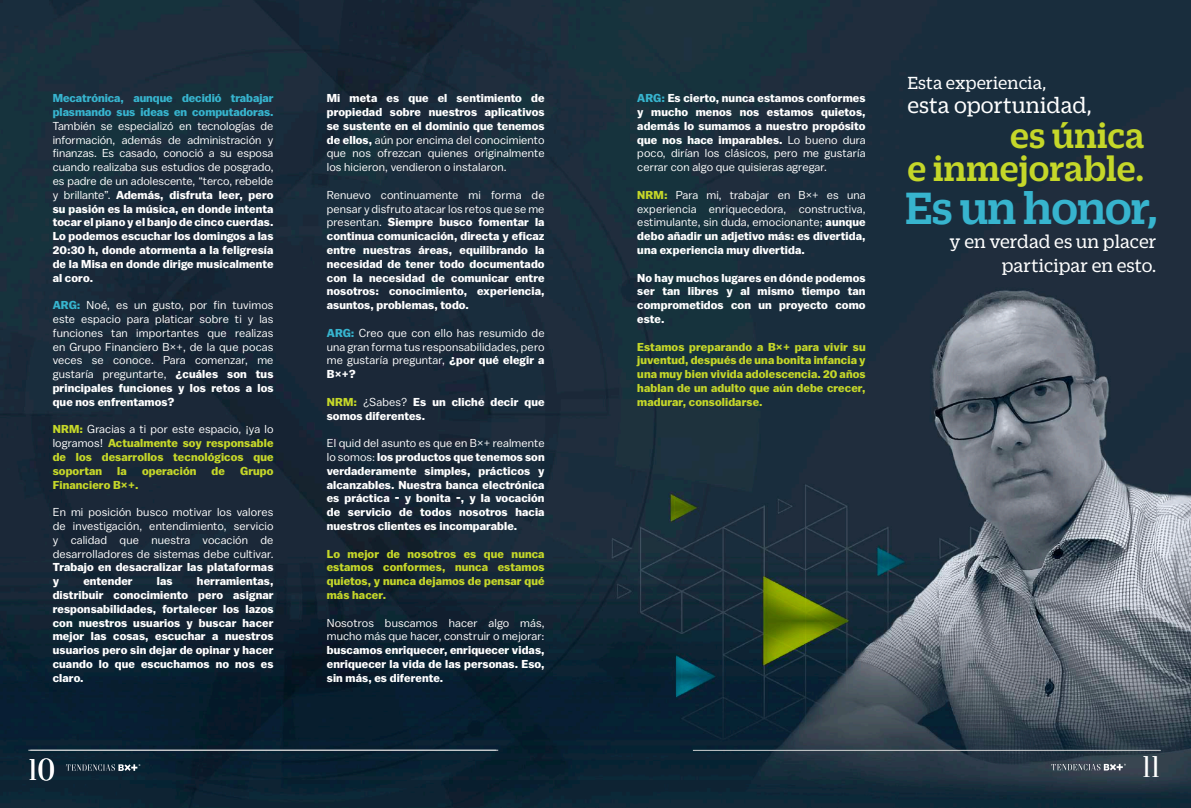
<style>
.page{position:relative;width:1191px;height:808px;background:#fff}
.page>*{position:absolute;margin:0;border:0;box-sizing:border-box;transform-origin:0 0}
.t1{font:500 49px "Duplicate Slab";letter-spacing:-.02em;color:#37b4ce}
.t2{font:500 38px/33px "Duplicate Slab";color:#c5d729;text-align:right}
.t3{font:26px "Prata";color:#fff}
.t4{font:24px "Duplicate Slab";color:#fff}
.t5{font:20px/24px "Duplicate Slab";color:#fff;text-align:right}
.t6{font:19px "Duplicate Slab";color:#fff}
.t7{font:700 11.5px/13.8px "Balto";letter-spacing:.01em;color:#fff;text-align:justify}
.t8{font:11.5px/13.8px "Balto";letter-spacing:.01em;color:#fff;text-align:justify}
.t9{font:700 11.5px/13.8px "Balto";letter-spacing:.01em;color:#c5d729;text-align:justify}
.t10{font:700 11.5px/13.8px "Balto";color:#37b4ce}
.s1{font-weight:400}
.s2{font-weight:700;color:#37b4ce}
.s3{font-weight:700}
.s4{font-weight:400;color:#fff}
.s5{color:#c5d729}
.s6{color:#37b4ce}
.s7{font-weight:700;color:#c5d729}
</style>
<div class="page">
<img style="left:0;top:0;width:1191px;height:808px">
<hr style="left:28px;top:750px;width:468px;height:1px;background:#d1d2d3">
<svg style="left:66px;top:764px;width:74px;height:7px"></svg>
<svg style="left:1051px;top:764px;width:74px;height:6px"></svg>
<hr style="left:693px;top:750px;width:467px;height:1px;background:#d1d2d3">
<hr style="left:30px;top:750px;width:468px;height:1px;background:#d1d2d3">
<p class="t10" style="left:53px;top:91px;width:222px">Mecatrónica, aunque decidió trabajar plasmando sus ideas en computadoras.</p>
<p class="t7" style="left:53px;top:119px;width:222px"><span class="s1">También se especializó en tecnologías de información, además de administración y finanzas. Es casado, conoció a su esposa cuando realizaba sus estudios de posgrado, es padre de un adolescente, “terco, rebelde y brillante”.</span> Además, disfruta leer, pero su pasión es la música, en donde intenta tocar el piano y el banjo de cinco cuerdas.<br>Lo podemos escuchar los domingos a las 20:30 h, donde atormenta a la feligresía de la Misa en donde dirige musicalmente al coro.</p>
<p class="t8" style="left:53px;top:298px;width:222px"><span class="s2">ARG:</span> Noé, es un gusto, por fin tuvimos este espacio para platicar sobre ti y las funciones tan importantes que realizas en Grupo Financiero B×+, de la que pocas veces se conoce. Para comenzar, me gustaría preguntarte, <span class="s3">¿cuáles son tus principales funciones y los retos a los que nos enfrentamos?</span></p>
<p class="t9" style="left:53px;top:422px;width:222px">NRM: <span class="s4">Gracias a ti por este espacio, ¡ya lo logramos!</span> Actualmente soy responsable de los desarrollos tecnológicos que soportan</p>
<p class="t9" style="left:117px;top:464px;width:11px">la</p>
<p class="t9" style="left:142px;top:464px;width:56px">operación</p>
<p class="t9" style="left:212px;top:464px;width:15px">de</p>
<p class="t9" style="left:240px;top:464px;width:35px">Grupo</p>
<p class="t9" style="left:53px;top:477px;width:87px">Financiero B×+.</p>
<p class="t8" style="left:53px;top:505px;width:222px">En mi posición busco motivar los valores de investigación, entendimiento, servicio y calidad que nuestra vocación de desarrolladores de sistemas debe cultivar.</p>
<p class="t7" style="left:53px;top:560px;width:222px">Trabajo en desacralizar las plataformas y</p>
<p class="t7" style="left:53px;top:574px;width:222px;text-indent:144px">herramientas, distribuir conocimiento pero asignar responsabilidades, fortalecer los lazos con nuestros usuarios y buscar hacer mejor las cosas, escuchar a nuestros usuarios pero sin dejar de opinar y hacer cuando lo que escuchamos no nos es claro.</p>
<p class="t7" style="left:83px;top:574px;width:51px">entender</p>
<p class="t7" style="left:157px;top:574px;width:17px">las</p>
<p class="t7" style="left:327px;top:91px;width:219px">Mi meta es que el sentimiento de propiedad sobre nuestros aplicativos se sustente en el dominio que tenemos de ellos, <span class="s1">aún por encima del conocimiento que nos ofrezcan quienes originalmente los hicieron, vendieron o instalaron.</span></p>
<p class="t7" style="left:327px;top:188px;width:219px"><span class="s1">Renuevo continuamente mi forma de pensar y disfruto atacar los retos que se me presentan.</span> Siempre busco fomentar la continua comunicación, directa y eficaz entre nuestras áreas, equilibrando la necesidad de tener todo documentado con la necesidad de comunicar entre nosotros: conocimiento, experiencia, asuntos, problemas, todo.</p>
<p class="t8" style="left:327px;top:326px;width:219px"><span class="s2">ARG:</span> Creo que con ello has resumido de una gran forma tus responsabilidades, pero me gustaría preguntar, <span class="s3">¿por qué elegir a B×+?</span></p>
<p class="t7" style="left:327px;top:395px;width:219px"><span class="s5">NRM:</span> <span class="s1">¿Sabes?</span> Es un cliché decir que somos diferentes.</p>
<p class="t7" style="left:327px;top:436px;width:219px"><span class="s1">El quid del asunto es que en B×+ realmente lo somos:</span> los productos que tenemos son verdaderamente simples, prácticos y alcanzables. Nuestra banca electrónica es práctica - y bonita -, y la vocación de servicio de todos nosotros hacia nuestros clientes es incomparable.</p>
<p class="t9" style="left:327px;top:546px;width:219px">Lo mejor de nosotros es que nunca estamos conformes, nunca estamos quietos, y nunca dejamos de pensar qué más hacer.</p>
<p class="t8" style="left:327px;top:615px;width:219px">Nosotros buscamos hacer algo más, mucho más que hacer, construir o mejorar:</p>
<p class="t7" style="left:327px;top:643px;width:219px">buscamos enriquecer, enriquecer vidas, enriquecer la vida de las personas. Eso, sin más, es diferente.</p>
<p class="t7" style="left:637px;top:91px;width:230px"><span class="s6">ARG:</span> Es cierto, nunca estamos conformes y mucho menos nos estamos quietos, además lo sumamos a nuestro propósito que nos hace imparables. <span class="s1">Lo bueno dura poco, dirían los clásicos, pero me gustaría cerrar con algo que quisieras agregar.</span></p>
<p class="t8" style="left:637px;top:188px;width:230px"><span class="s7">NRM:</span> Para mi, trabajar en B×+ es una experiencia enriquecedora, constructiva, estimulante, sin duda, emocionante; <span class="s3">aunque debo añadir un adjetivo más: es divertida, una experiencia muy divertida.</span></p>
<p class="t7" style="left:637px;top:270px;width:230px">No hay muchos lugares en dónde podemos ser tan libres y al mismo tiempo tan comprometidos con un proyecto como este.</p>
<p class="t9" style="left:637px;top:339px;width:230px">Estamos preparando a B×+ para vivir su juventud, después de una bonita infancia y una muy bien vivida adolescencia. 20 años hablan de un adulto que aún debe crecer, madurar, consolidarse.</p>
<h3 class="t6" style="left:907px;top:71px;width:141px">Esta experiencia,</h3>
<h3 class="t4" style="left:907px;top:89px;width:186px">esta oportunidad,</h3>
<h2 class="t2" style="left:907px;top:116px;width:239px">es única<br>e inmejorable.</h2>
<h1 class="t1" style="left:905px;top:175px;width:255px">Es un honor,</h1>
<h3 class="t5" style="left:949px;top:229px;width:208px">y en verdad es un placer participar en esto.</h3>
<h3 class="t3" style="left:28px;top:748px;width:29px">10</h3>
<h3 class="t3" style="left:1142px;top:745px;width:19px">11</h3>
</div>
